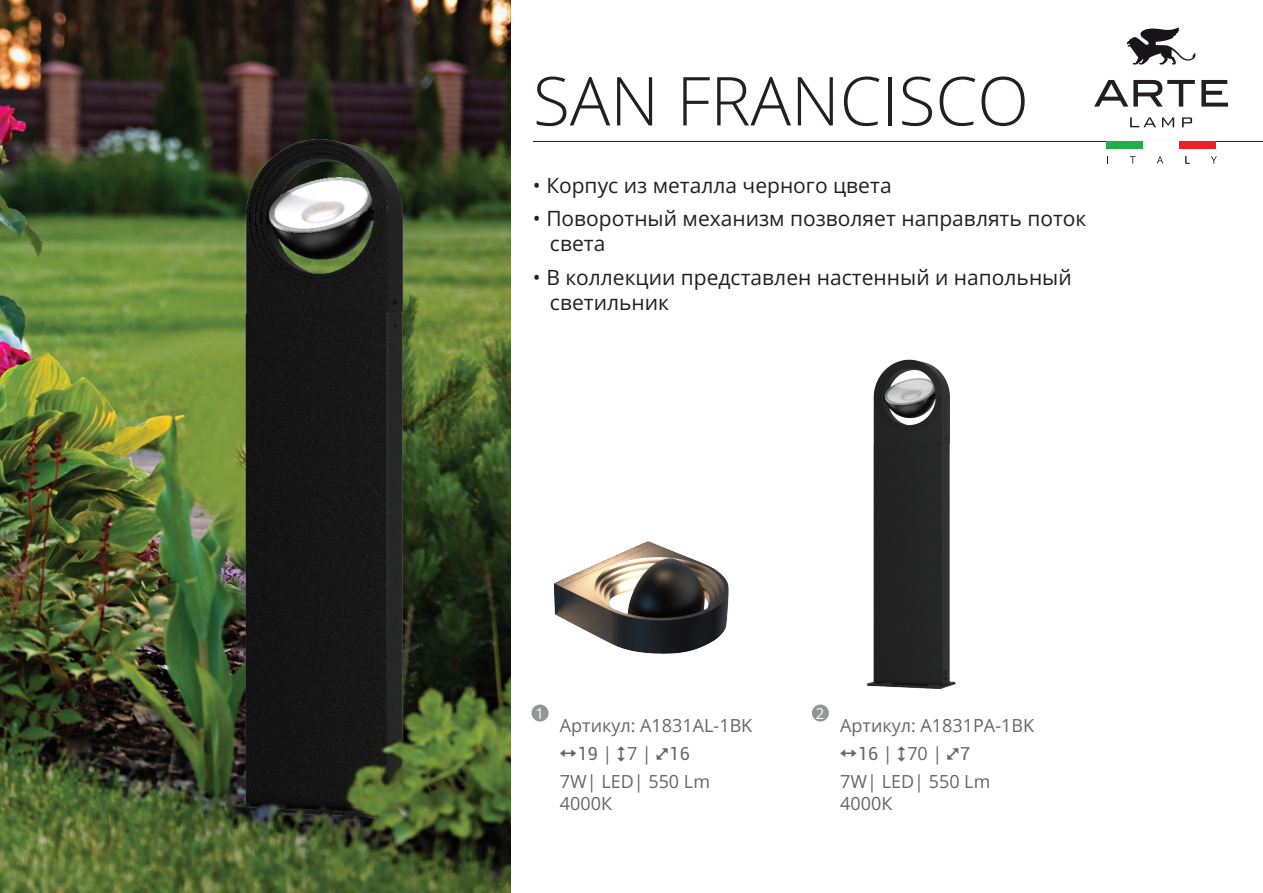
<style>
.page{position:relative;width:1263px;height:893px;background:#fff}
.page>*{position:absolute;margin:0;border:0;box-sizing:border-box;transform-origin:0 0}
.t1{font:300 67.5px "Open Sans";color:#231f20}
.t2{font:21px/25.2px "Open Sans";color:#231f20}
.t3{font:18px "Open Sans";color:#656666}
.t4{font:15px "Open Sans";color:#fff}
</style>
<div class="page">
<hr style="left:533px;top:141px;width:730px;height:1px;background:#231f20">
<div style="left:531px;top:704px;width:18px;height:17px;background:#939598;border-radius:50%"></div>
<div style="left:812px;top:704px;width:17px;height:17px;background:#939598;border-radius:50%"></div>
<div style="left:1106px;top:141px;width:37px;height:7px;background:#20ae4b"></div>
<div style="left:1143px;top:141px;width:36px;height:7px;background:#fff"></div>
<div style="left:1179px;top:141px;width:37px;height:7px;background:#ee2026"></div>
<svg style="left:1130px;top:156px;width:5px;height:8px"></svg>
<svg style="left:1157px;top:156px;width:6px;height:8px"></svg>
<svg style="left:1185px;top:156px;width:4px;height:8px"></svg>
<svg style="left:1211px;top:156px;width:6px;height:8px"></svg>
<svg style="left:1094px;top:80px;width:101px;height:27px"></svg>
<svg style="left:1201px;top:80px;width:27px;height:27px"></svg>
<svg style="left:1127px;top:27px;width:69px;height:37px"></svg>
<svg style="left:1130px;top:117px;width:26px;height:10px"></svg>
<svg style="left:1162px;top:117px;width:12px;height:10px"></svg>
<svg style="left:1182px;top:117px;width:10px;height:10px"></svg>
<img style="left:866px;top:359px;width:90px;height:330px">
<img style="left:553px;top:541px;width:176px;height:113px">
<img style="left:0;top:0;width:510px;height:893px">
<h1 class="t1" style="left:533px;top:55px;width:497px">SAN FRANCISCO</h1>
<p class="t2" style="left:533px;top:172px;width:360px">• Корпус из металла черного цвета</p>
<p class="t2" style="left:550px;top:205px;width:538px;text-indent:-17px">• Поворотный механизм позволяет направлять поток света</p>
<p class="t2" style="left:550px;top:264px;width:523px;text-indent:-17px">• В коллекции представлен настенный и напольный светильник</p>
<p class="t4" style="left:536px;top:703px;width:10px">1</p>
<p class="t3" style="left:560px;top:713px;width:194px">Артикул: A1831AL-1BK</p>
<p class="t3" style="left:602px;top:741px;width:51px">| 7 |</p>
<p class="t3" style="left:560px;top:769px;width:152px">7W| LED| 550 Lm</p>
<p class="t3" style="left:560px;top:791px;width:54px">4000К</p>
<p class="t4" style="left:816px;top:703px;width:10px">2</p>
<p class="t3" style="left:840px;top:713px;width:195px">Артикул: A1831PA-1BK</p>
<p class="t3" style="left:883px;top:741px;width:61px">| 70 |</p>
<p class="t3" style="left:840px;top:769px;width:152px">7W| LED| 550 Lm</p>
<p class="t3" style="left:840px;top:791px;width:54px">4000К</p>
</div>
